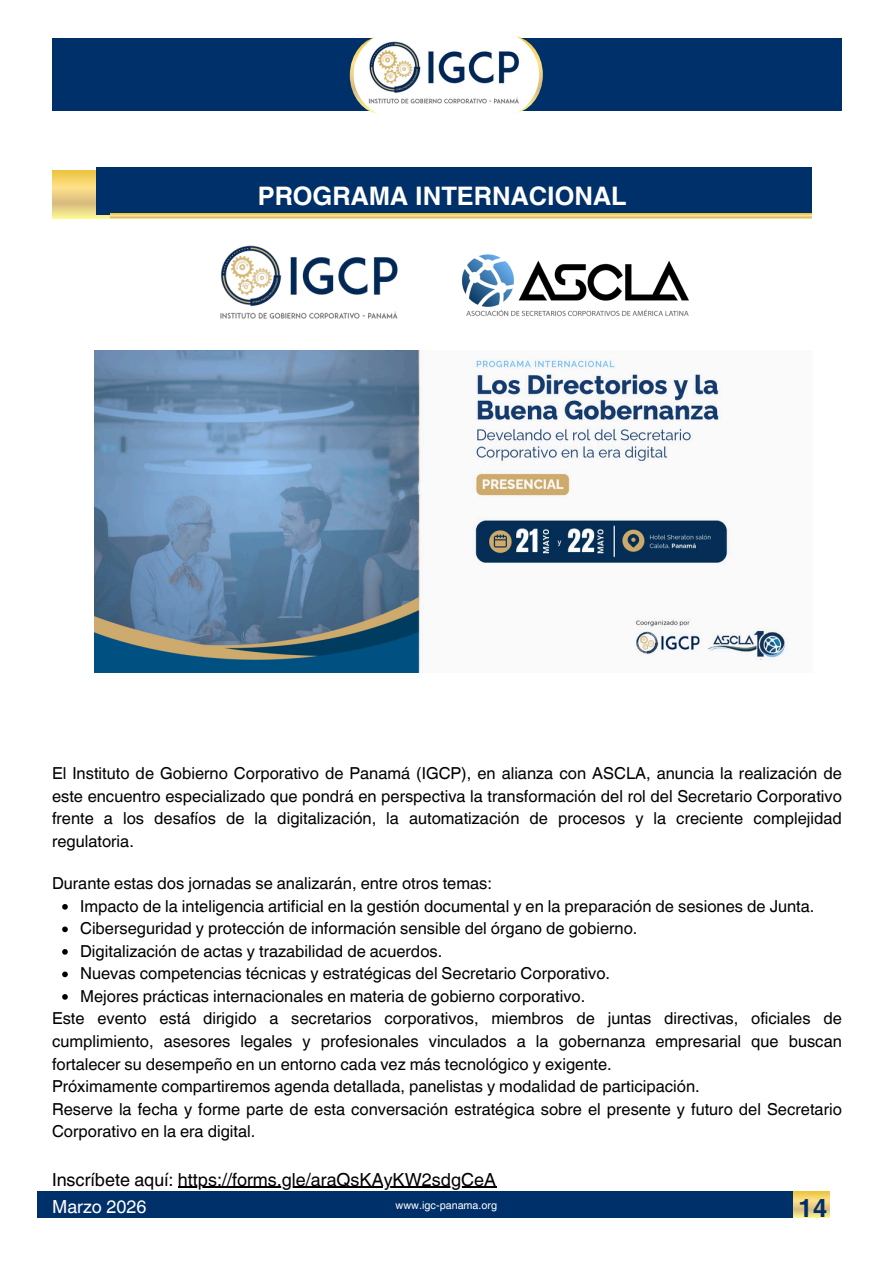
<style>
.page{position:relative;width:894px;height:1264px;background:#fff}
.page>*{position:absolute;margin:0;border:0;box-sizing:border-box;transform-origin:0 0}
.t1{font:700 25.5px "Helvetica World";color:#fff}
.t2{font:700 25.5px "Helvetica World";color:#003069}
.t3{font:18px "Helvetica World";color:#000}
.t4{font:18px "Helvetica World";color:#fff}
.t5{font:16.5px/22.5px "Helvetica World";color:#000;text-align:justify}
.t6{font:10.8px "Helvetica World";color:#fff}
</style>
<div class="page">
<svg style="left:52px;top:170px;width:58px;height:49px;background:#eed47a"></svg>
<div style="left:96px;top:168px;width:714px;height:47px;background:#003069"></div>
<svg style="left:110px;top:213px;width:700px;height:6px;background:#edd073"></svg>
<div style="left:52px;top:38px;width:789px;height:73px;background:#003069"></div>
<svg style="left:350px;top:37px;width:27px;height:77px"></svg>
<svg style="left:517px;top:36px;width:25px;height:77px"></svg>
<img style="left:353px;top:31px;width:186px;height:87px;border-radius:44px">
<div style="left:37px;top:1191px;width:789px;height:26px;background:#003069"></div>
<svg style="left:793px;top:1191px;width:35px;height:26px"></svg>
<img style="left:94px;top:351px;width:694px;height:321px">
<img style="left:414px;top:213px;width:323px;height:153px">
<img style="left:220px;top:233px;width:205px;height:104px">
<svg style="left:62px;top:904px;width:6px;height:5px"></svg>
<svg style="left:62px;top:926px;width:6px;height:6px"></svg>
<svg style="left:62px;top:949px;width:6px;height:5px"></svg>
<svg style="left:62px;top:971px;width:6px;height:6px"></svg>
<svg style="left:62px;top:994px;width:6px;height:5px"></svg>
<hr style="left:178px;top:1186px;width:318px;height:1px;background:#000">
<h1 class="t1" style="left:258px;top:175px;width:370px">PROGRAMA INTERNACIONAL</h1>
<p class="t5" style="left:52px;top:762px;width:791px">El Instituto de Gobierno Corporativo de Panamá (IGCP), en alianza con ASCLA, anuncia la realización de este encuentro especializado que pondrá en perspectiva la transformación del rol del Secretario Corporativo frente a los desafíos de la digitalización, la automatización de procesos y la creciente complejidad regulatoria.</p>
<p class="t5" style="left:52px;top:872px;width:441px">Durante estas dos jornadas se analizarán, entre otros temas:</p>
<p class="t5" style="left:80px;top:894px;width:735px">Impacto de la inteligencia artificial en la gestión documental y en la preparación de sesiones de Junta.</p>
<p class="t5" style="left:80px;top:917px;width:558px">Ciberseguridad y protección de información sensible del órgano de gobierno.</p>
<p class="t5" style="left:80px;top:940px;width:364px">Digitalización de actas y trazabilidad de acuerdos.</p>
<p class="t5" style="left:80px;top:962px;width:531px">Nuevas competencias técnicas y estratégicas del Secretario Corporativo.</p>
<p class="t5" style="left:80px;top:985px;width:506px">Mejores prácticas internacionales en materia de gobierno corporativo.</p>
<p class="t5" style="left:52px;top:1007px;width:791px">Este evento está dirigido a secretarios corporativos, miembros de juntas directivas, oficiales de</p>
<p class="t5" style="left:52px;top:1030px;width:791px">cumplimiento, asesores legales y profesionales vinculados a la gobernanza empresarial que buscan</p>
<p class="t5" style="left:52px;top:1052px;width:561px">fortalecer su desempeño en un entorno cada vez más tecnológico y exigente.</p>
<p class="t5" style="left:52px;top:1075px;width:649px">Próximamente compartiremos agenda detallada, panelistas y modalidad de participación.</p>
<p class="t5" style="left:52px;top:1097px;width:791px">Reserve la fecha y forme parte de esta conversación estratégica sobre el presente y futuro del Secretario</p>
<p class="t5" style="left:52px;top:1120px;width:205px">Corporativo en la era digital.</p>
<p class="t3" style="left:52px;top:1168px;width:445px">Inscríbete aquí: https://forms.gle/araQsKAyKW2sdgCeA</p>
<p class="t4" style="left:52px;top:1195px;width:96px">Marzo 2026</p>
<p class="t6" style="left:395px;top:1198px;width:103px">www.igc-panama.org</p>
<p class="t4" style="left:70px;top:1200px;width:101px">Boletín 2030</p>
<p class="t4" style="left:363px;top:1200px;width:169px">www.unsitiogenial.es</p>
<h1 class="t2" style="left:798px;top:1187px;width:31px">14</h1>
</div>
